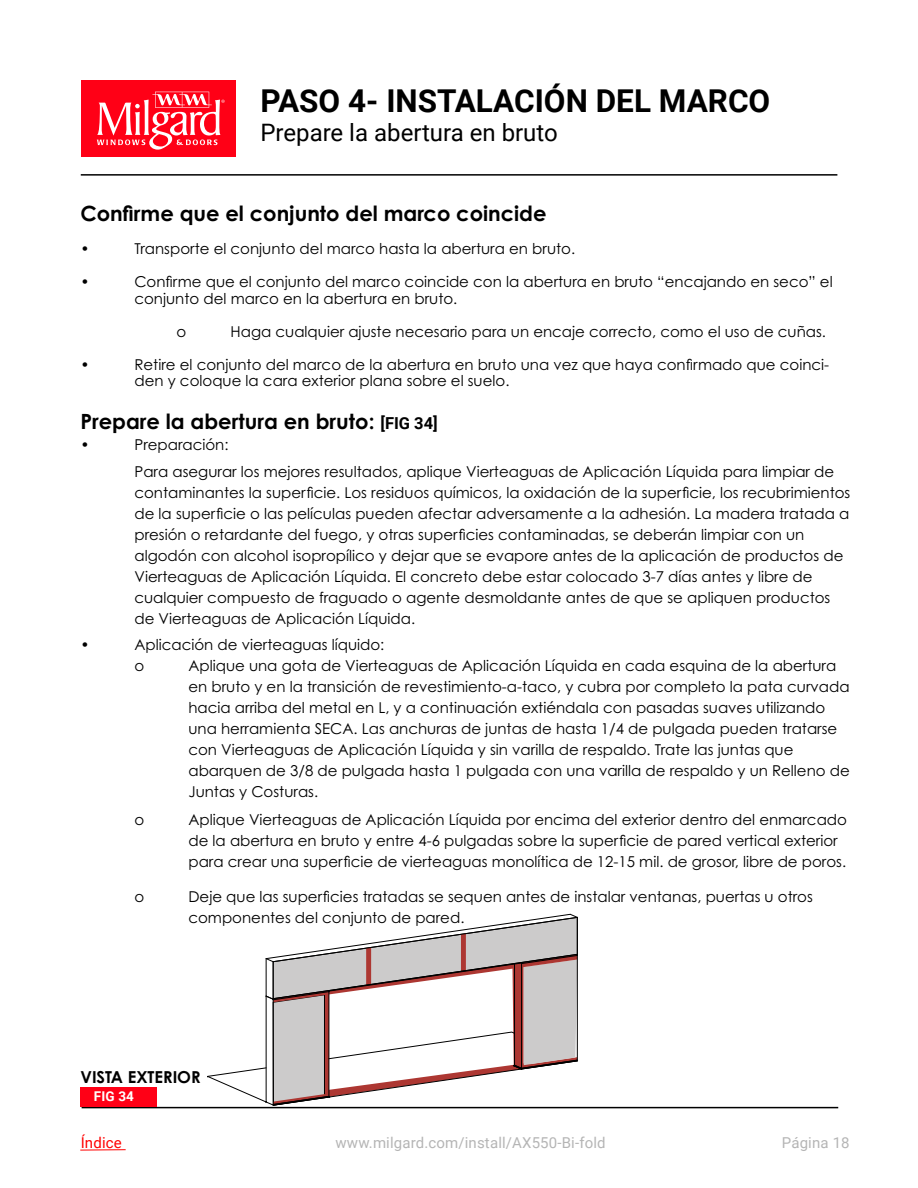
<style>
.page{position:relative;width:918px;height:1188px;background:#fff}
.page>*{position:absolute;margin:0;border:0;box-sizing:border-box;transform-origin:0 0}
.t1{font:700 31.5px "Roboto";color:#000}
.t2{font:24px "Roboto";color:#000}
.t3{font:700 21px "Century Gothic Pro";color:#000}
.t4{font:700 16.5px "Century Gothic Pro";color:#000}
.t5{font:15px/21px "Century Gothic Pro";color:#000}
.t6{font:15px "Roboto";letter-spacing:.01em;color:#b5b5b5}
.t7{font:15px "Roboto";letter-spacing:.01em;color:#f00}
.t8{font:700 13.5px "Roboto";color:#fff}
.s1{font-family:"Roboto";font-size:16.5px}
</style>
<div class="page">
<hr style="left:81px;top:174px;width:756px;height:2px;background:#000">
<hr style="left:82px;top:1107px;width:756px;height:1px;background:#000">
<div style="left:80px;top:1087px;width:77px;height:20px;background:#ff0016"></div>
<div style="left:81px;top:81px;width:155px;height:76px;background:#ff0016"></div>
<svg style="left:97px;top:92px;width:128px;height:58px"></svg>
<svg style="left:207px;top:914px;width:371px;height:192px"></svg>
<hr style="left:80px;top:1149px;width:46px;height:1px;background:#f00">
<h1 class="t1" style="left:260px;top:79px;width:511px">PASO 4- INSTALACIÓN DEL MARCO</h1>
<h2 class="t2" style="left:260px;top:116px;width:299px">Prepare la abertura en bruto</h2>
<h3 class="t3" style="left:80px;top:201px;width:468px">Confirme que el conjunto del marco coincide</h3>
<p class="t5" style="left:80px;top:238px;width:11px">•</p>
<p class="t5" style="left:134px;top:238px;width:442px">Transporte el conjunto del marco hasta la abertura en bruto.</p>
<p class="t5" style="left:80px;top:271px;width:11px">•</p>
<p class="t5" style="left:134px;top:273px;width:700px;line-height:16.5px">Confirme que el conjunto del marco coincide con la abertura en bruto “encajando en seco” el conjunto del marco en la abertura en bruto.</p>
<p class="t5" style="left:177px;top:321px;width:11px">o</p>
<p class="t5" style="left:231px;top:321px;width:597px">Haga cualquier ajuste necesario para un encaje correcto, como el uso de cuñas.</p>
<p class="t5" style="left:80px;top:354px;width:11px">•</p>
<p class="t5" style="left:134px;top:356px;width:696px;line-height:16.5px">Retire el conjunto del marco de la abertura en bruto una vez que haya confirmado que coinci&shy;den y coloque la cara exterior plana sobre el suelo.</p>
<h3 class="t3" style="left:80px;top:408px;width:359px">Prepare la abertura en bruto: <span class="s1">[FIG 34]</span></h3>
<p class="t5" style="left:80px;top:434px;width:11px">•</p>
<p class="t5" style="left:134px;top:431px;width:701px;line-height:27px">Preparación:<br>Para asegurar los mejores resultados, aplique Vierteaguas de Aplicación Líquida para limpiar de</p>
<p class="t5" style="left:134px;top:482px;width:717px">contaminantes la superficie. Los residuos químicos, la oxidación de la superficie, los recubrimientos de la superficie o las películas pueden afectar adversamente a la adhesión. La madera tratada a presión o retardante del fuego, y otras superficies contaminadas, se deberán limpiar con un algodón con alcohol isopropílico y dejar que se evapore antes de la aplicación de productos de Vierteaguas de Aplicación Líquida. El concreto debe estar colocado 3-7 días antes y libre de cualquier compuesto de fraguado o agente desmoldante antes de que se apliquen productos de Vierteaguas de Aplicación Líquida.</p>
<p class="t5" style="left:80px;top:634px;width:11px">•</p>
<p class="t5" style="left:134px;top:634px;width:251px">Aplicación de vierteaguas líquido: o</p>
<p class="t5" style="left:188px;top:655px;width:663px">Aplique una gota de Vierteaguas de Aplicación Líquida en cada esquina de la abertura en bruto y en la transición de revestimiento-a-taco, y cubra por completo la pata curvada hacia arriba del metal en L, y a continuación extiéndala con pasadas suaves utilizando una herramienta SECA. Las anchuras de juntas de hasta 1/4 de pulgada pueden tratarse con Vierteaguas de Aplicación Líquida y sin varilla de respaldo. Trate las juntas que abarquen de 3/8 de pulgada hasta 1 pulgada con una varilla de respaldo y un Relleno de Juntas y Costuras.</p>
<p class="t5" style="left:134px;top:809px;width:11px">o</p>
<p class="t5" style="left:188px;top:809px;width:660px">Aplique Vierteaguas de Aplicación Líquida por encima del exterior dentro del enmarcado de la abertura en bruto y entre 4-6 pulgadas sobre la superficie de pared vertical exterior para crear una superficie de vierteaguas monolítica de 12-15 mil. de grosor, libre de poros.</p>
<p class="t5" style="left:134px;top:886px;width:11px">o</p>
<p class="t5" style="left:188px;top:886px;width:626px">Deje que las superficies tratadas se sequen antes de instalar ventanas, puertas u otros componentes del conjunto de pared.</p>
<p class="t4" style="left:80px;top:1067px;width:122px">VISTA EXTERIOR</p>
<p class="t8" style="left:94px;top:1087px;width:42px">FIG 34</p>
<p class="t7" style="left:81px;top:1132px;width:43px">Índice</p>
<p class="t6" style="left:336px;top:1132px;width:272px">www.milgard.com/install/AX550-Bi-fold</p>
<p class="t6" style="left:782px;top:1132px;width:69px">Página 18</p>
</div>
